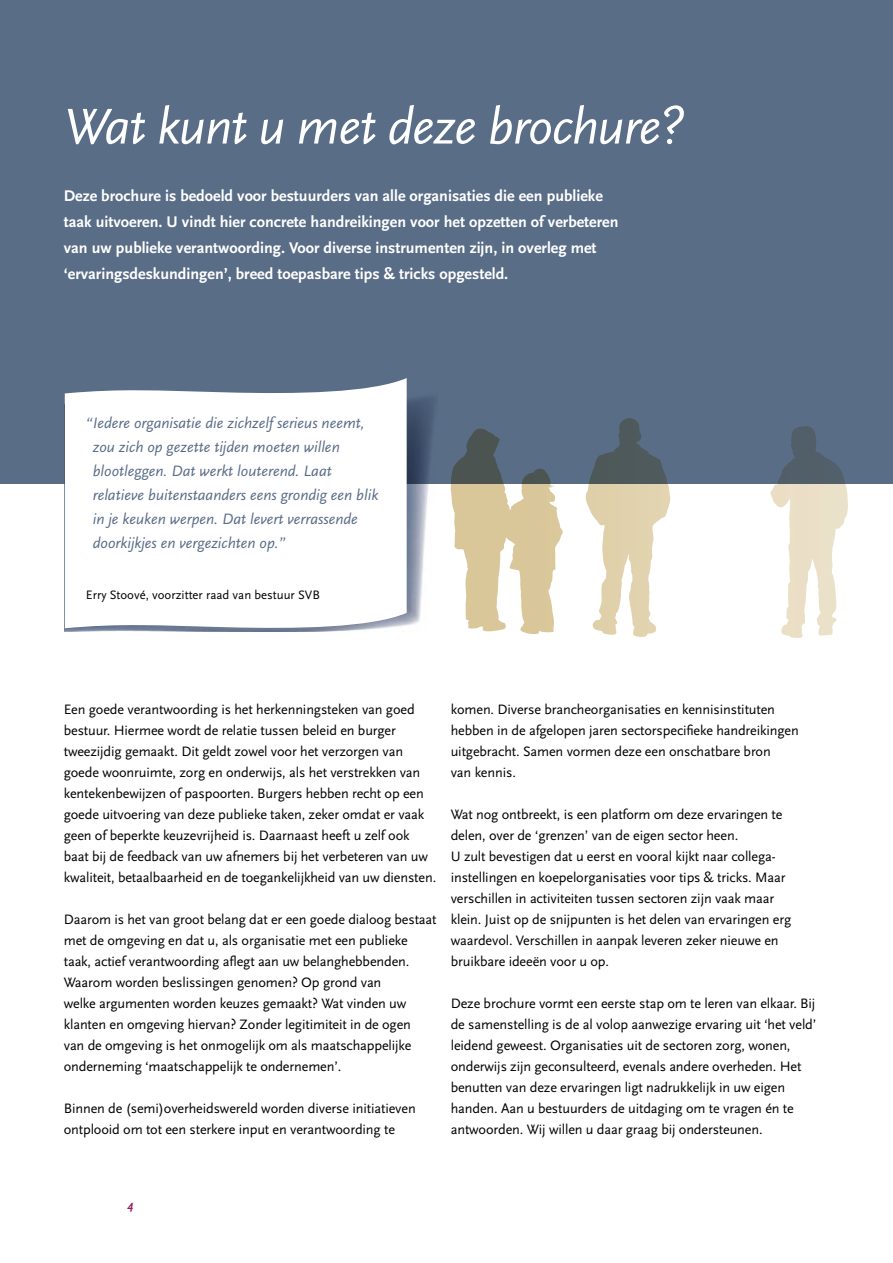
<style>
.page{position:relative;width:893px;height:1263px;background:#fff}
.page>*{position:absolute;margin:0;border:0;box-sizing:border-box;transform-origin:0 0}
.t1{font:italic 52.5px "Scala Sans";letter-spacing:-.02em;color:#fff}
.t2{font:700 16.2px/26px "Scala Sans";color:#fff}
.t3{font:italic 15.75px/24px "Scala Sans";color:#596d87}
.t4{font:14.25px/21px "Scala Sans";letter-spacing:-.01em;color:#000}
.t5{font:12.75px "Scala Sans";color:#000}
.t6{font:italic 700 12.75px "Scala Sans";color:#981f60}
</style>
<div class="page">
<div style="left:0;top:0;width:893px;height:483px;background:#596d87"></div>
<svg style="left:585px;top:418px;width:86px;height:219px"></svg>
<svg style="left:770px;top:426px;width:78px;height:212px"></svg>
<svg style="left:450px;top:429px;width:115px;height:205px"></svg>
<img style="left:64px;top:393px;width:373px;height:238px">
<svg style="left:65px;top:378px;width:342px;height:251px"></svg>
<h1 class="t1" style="left:64px;top:98px;width:623px">Wat kunt u met deze brochure?</h1>
<p class="t2" style="left:64px;top:183px;width:556px">Deze brochure is bedoeld voor bestuurders van alle organisaties die een publieke taak uitvoeren. U vindt hier concrete handreikingen voor het opzetten of verbeteren van uw publieke verantwoording. Voor diverse instrumenten zijn, in overleg met ‘ervaringsdeskundingen’, breed toepasbare tips &amp; tricks opgesteld.</p>
<p class="t3" style="left:93px;top:411px;width:287px;text-indent:-7px">“Iedere organisatie die zichzelf serieus neemt, zou zich op gezette tijden moeten willen blootleggen. Dat werkt louterend. Laat relatieve buitenstaanders eens grondig een blik in je keuken werpen. Dat levert verrassende doorkijkjes en vergezichten op.”</p>
<p class="t5" style="left:86px;top:588px;width:235px">Erry Stoové, voorzitter raad van bestuur SVB</p>
<p class="t4" style="left:64px;top:699px;width:374px">Een goede verantwoording is het herkenningsteken van goed bestuur. Hiermee wordt de relatie tussen beleid en burger tweezijdig gemaakt. Dit geldt zowel voor het verzorgen van goede woonruimte, zorg en onderwijs, als het verstrekken van kentekenbewijzen of paspoorten. Burgers hebben recht op een goede uitvoering van deze publieke taken, zeker omdat er vaak geen of beperkte keuzevrijheid is. Daarnaast heeft u zelf ook baat bij de feedback van uw afnemers bij het verbeteren van uw kwaliteit, betaalbaarheid en de toegankelijkheid van uw diensten.</p>
<p class="t4" style="left:64px;top:909px;width:374px">Daarom is het van groot belang dat er een goede dialoog bestaat met de omgeving en dat u, als organisatie met een publieke taak, actief verantwoording aflegt aan uw belanghebbenden.<br>Waarom worden beslissingen genomen? Op grond van<br>welke argumenten worden keuzes gemaakt? Wat vinden uw klanten en omgeving hiervan? Zonder legitimiteit in de ogen<br>van de omgeving is het onmogelijk om als maatschappelijke onderneming ‘maatschappelijk te ondernemen’.</p>
<p class="t4" style="left:64px;top:1098px;width:354px">Binnen de (semi)overheidswereld worden diverse initiatieven ontplooid om tot een sterkere input en verantwoording te</p>
<p class="t4" style="left:451px;top:699px;width:350px">komen. Diverse brancheorganisaties en kennisinstituten hebben in de afgelopen jaren sectorspecifieke handreikingen uitgebracht. Samen vormen deze een onschatbare bron<br>van kennis.</p>
<p class="t4" style="left:451px;top:804px;width:342px">Wat nog ontbreekt, is een platform om deze ervaringen te delen, over de ‘grenzen’ van de eigen sector heen.<br>U zult bevestigen dat u eerst en vooral kijkt naar collega&shy;instellingen en koepelorganisaties voor tips &amp; tricks. Maar verschillen in activiteiten tussen sectoren zijn vaak maar klein. Juist op de snijpunten is het delen van ervaringen erg waardevol. Verschillen in aanpak leveren zeker nieuwe en bruikbare ideeën voor u op.</p>
<p class="t4" style="left:451px;top:993px;width:367px">Deze brochure vormt een eerste stap om te leren van elkaar. Bij de samenstelling is de al volop aanwezige ervaring uit ‘het veld’ leidend geweest. Organisaties uit de sectoren zorg, wonen, onderwijs zijn geconsulteerd, evenals andere overheden. Het benutten van deze ervaringen ligt nadrukkelijk in uw eigen handen. Aan u bestuurders de uitdaging om te vragen én te antwoorden. Wij willen u daar graag bij ondersteunen.</p>
<p class="t6" style="left:128px;top:1197px;width:7px">4</p>
</div>
